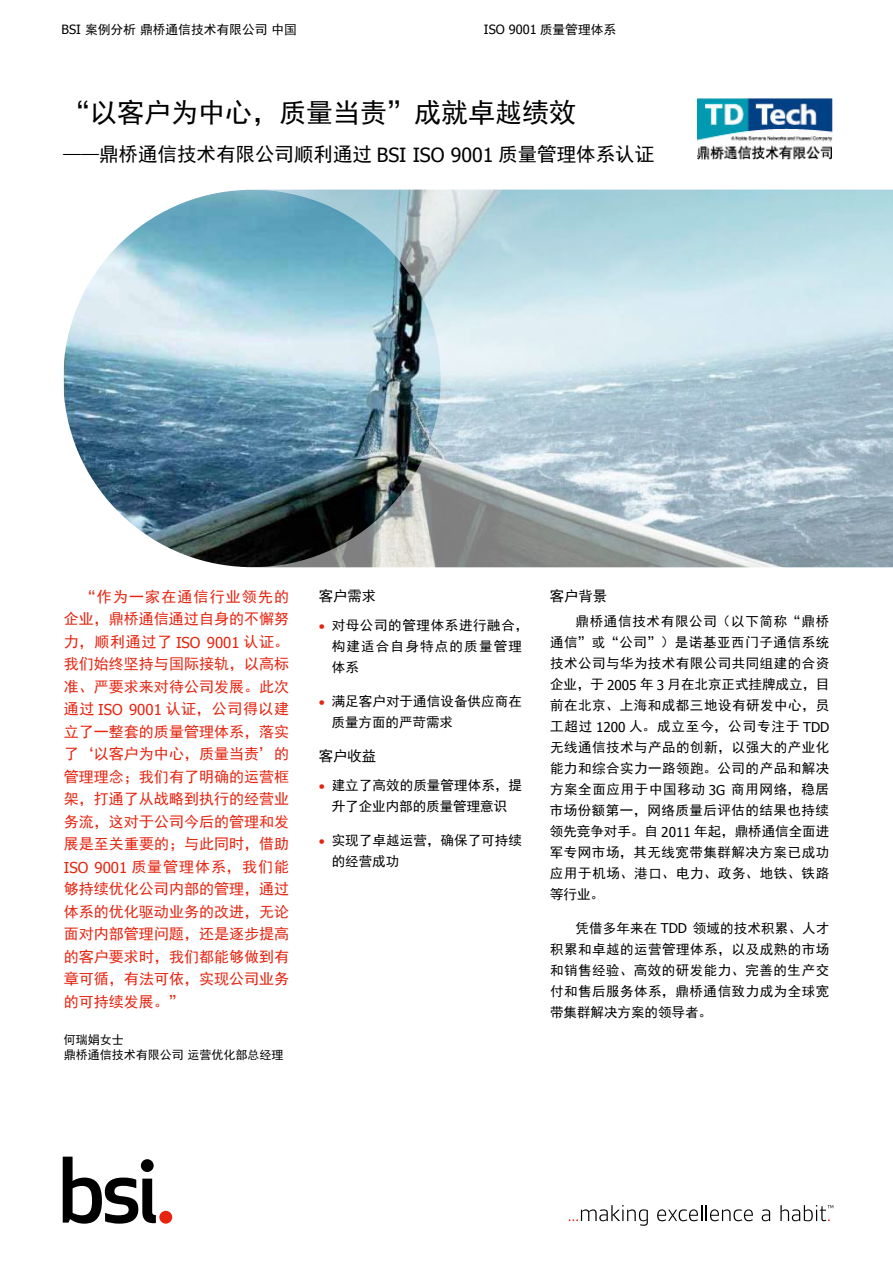
<style>
.page{position:relative;width:893px;height:1263px;background:#fff}
.page>*{position:absolute;margin:0;border:0;box-sizing:border-box;transform-origin:0 0}
.t1{font:27px "Sim Hei";color:#000}
.t2{font:19.5px "Sim Hei";color:#000}
.t3{font:15px/22.5px "Sim Hei";color:#e72410;text-align:justify}
.t4{font:14.25px "Sim Hei";color:#000}
.t5{font:13.5px/21px "Sim Hei";letter-spacing:.01em;color:#000}
.t6{font:13.5px/21px "Sim Hei";letter-spacing:.05em;color:#000}
.t7{font:12.75px "Sim Hei";color:#000}
.t8{font:12.75px "Tahoma";color:#000}
.t9{font:12px/15px "Sim Hei";color:#000}
.s1{font-family:"Tahoma"}
.s2{font-family:"Sim Hei"}
.s3{font-size:18px}
.s4{font-family:"Tahoma";color:#e72410}
</style>
<div class="page">
<img style="left:63px;top:190px;width:183px;height:377px">
<svg style="left:246px;top:190px;width:647px;height:377px;background:#a4bdc7"></svg>
<svg style="left:63px;top:1156px;width:93px;height:68px"></svg>
<div style="left:159px;top:1211px;width:13px;height:13px;background:#e72410;border-radius:50%"></div>
<svg style="left:569px;top:1205px;width:79px;height:21px"></svg>
<svg style="left:657px;top:1205px;width:96px;height:16px"></svg>
<svg style="left:762px;top:1209px;width:8px;height:12px"></svg>
<svg style="left:780px;top:1205px;width:53px;height:16px"></svg>
<img style="left:697px;top:99px;width:136px;height:60px">
<p class="t7" style="left:62px;top:23px;width:237px"><span class="s1">BSI</span> 案例分析鼎桥通信技术有限公司中国</p>
<p class="t8" style="left:484px;top:21px;width:134px">ISO 9001 <span class="s2">质量管理体系</span></p>
<h1 class="t1" style="left:63px;top:99px;width:515px">“以客户为中心，质量当责”成就卓越绩效</h1>
<h2 class="t2" style="left:63px;top:144px;width:593px"><span class="s3">——</span>鼎桥通信技术有限公司顺利通过 <span class="s1">BSI ISO 9001</span> 质量管理体系认证</h2>
<p class="t3" style="left:64px;top:585px;width:227px;text-indent:17px">“作为一家在通信行业领先的企业，鼎桥通信通过自身的不懈努力，顺利通过了 <span class="s1">ISO 9001</span> 认证。我们始终坚持与国际接轨，以高标准、严要求来对待公司发展。此次通过 <span class="s1">ISO 9001</span> 认证，公司得以建立了一整套的质量管理体系，落实了‘以客户为中心，质量当责’的管理理念；我们有了明确的运营框架，打通了从战略到执行的经营业务流，这对于公司今后的管理和发展是至关重要的；与此同时，借助<span class="s1">ISO 9001</span> 质量管理体系，我们能够持续优化公司内部的管理，通过体系的优化驱动业务的改进，无论面对内部管理问题，还是逐步提高的客户要求时，我们都能够做到有章可循，有法可依，实现公司业务的可持续发展。”</p>
<p class="t9" style="left:64px;top:1032px;width:221px">何瑞娟女士<br>鼎桥通信技术有限公司运营优化部总经理</p>
<p class="t4" style="left:319px;top:589px;width:58px">客户需求</p>
<p class="t6" style="left:332px;top:615px;width:199px;text-indent:-13px"><span class="s4">•</span> 对母公司的管理体系进行融合，构建适合自身特点的质量管理体系</p>
<p class="t5" style="left:332px;top:691px;width:192px;text-indent:-13px"><span class="s4">•</span> 满足客户对于通信设备供应商在质量方面的严苛需求</p>
<p class="t4" style="left:319px;top:749px;width:58px">客户收益</p>
<p class="t5" style="left:319px;top:775px;width:205px;text-align:center"><span class="s4">•</span> 建立了高效的质量管理体系，提升了企业内部的质量管理意识</p>
<p class="t5" style="left:332px;top:830px;width:192px;text-indent:-13px"><span class="s4">•</span> 实现了卓越运营，确保了可持续的经营成功</p>
<p class="t4" style="left:550px;top:589px;width:58px">客户背景</p>
<p class="t5" style="left:550px;top:611px;width:281px;text-align:justify;text-indent:26px">鼎桥通信技术有限公司（以下简称“鼎桥通信”或“公司”）是诺基亚西门子通信系统技术公司与华为技术有限公司共同组建的合资企业，于 <span class="s1">2005</span> 年 <span class="s1">3</span> 月在北京正式挂牌成立，目前在北京、上海和成都三地设有研发中心，员工超过 <span class="s1">1200</span> 人。成立至今，公司专注于 <span class="s1">TDD</span>无线通信技术与产品的创新，以强大的产业化能力和综合实力一路领跑。公司的产品和解决方案全面应用于中国移动 <span class="s1">3G</span> 商用网络，稳居市场份额第一，网络质量后评估的结果也持续领先竞争对手。自 <span class="s1">2011</span> 年起，鼎桥通信全面进军专网市场，其无线宽带集群解决方案已成功应用于机场、港口、电力、政务、地铁、铁路等行业。</p>
<p class="t5" style="left:550px;top:917px;width:281px;text-align:justify;text-indent:26px">凭借多年来在 <span class="s1">TDD</span> 领域的技术积累、人才积累和卓越的运营管理体系，以及成熟的市场和销售经验、高效的研发能力、完善的生产交付和售后服务体系，鼎桥通信致力成为全球宽带集群解决方案的领导者。</p>
</div>
